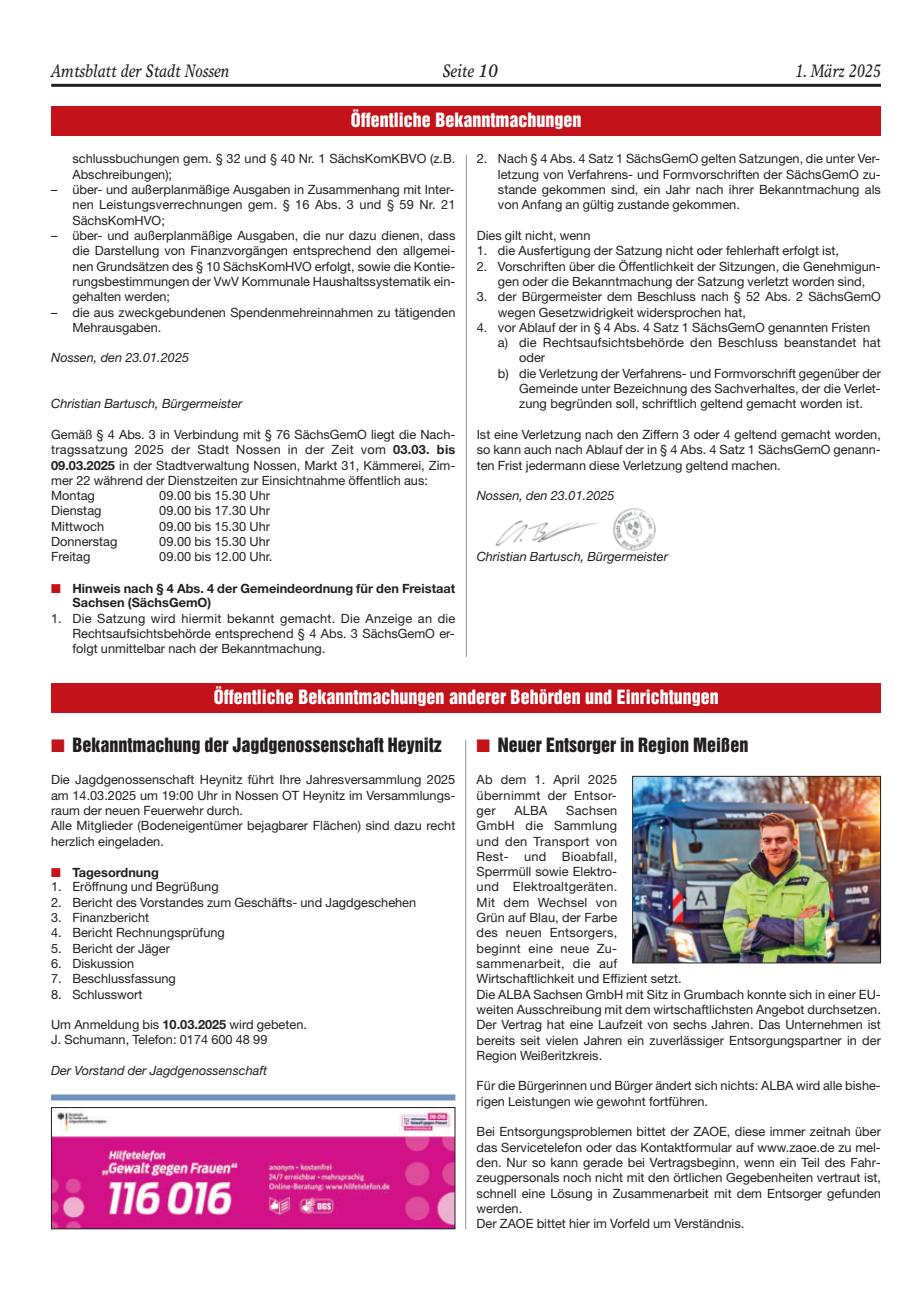
<style>
.page{position:relative;width:915px;height:1293px;background:#fff}
.page>*{position:absolute;margin:0;border:0;box-sizing:border-box;transform-origin:0 0}
.t1{font:18px "Helvetica Inserat";color:#fff}
.t2{font:18px "Helvetica Inserat";color:#231f20}
.t3{font:italic 18px "Times Europa";color:#231f20;scale:.8 1}
.t4{font:12.75px/15.3px "Helvetica Neue";color:#231f20}
.t5{font:italic 12.75px "Helvetica Neue";color:#231f20}
.t6{font:700 12.75px/14.7px "Helvetica Neue";color:#231f20}
.s1{font-weight:700}
.s2{color:#c4121a}
</style>
<div class="page">
<hr style="left:51px;top:84px;width:829px;height:3px;background:#231f20">
<div style="left:51px;top:106px;width:829px;height:30px;background:#c4121a"></div>
<img style="left:495px;top:508px;width:161px;height:43px">
<hr style="left:466px;top:155px;width:1px;height:502px;background:#939598">
<div style="left:51px;top:683px;width:829px;height:30px;background:#c4121a"></div>
<img style="left:53px;top:1109px;width:400px;height:118px">
<div style="left:51px;top:1107px;width:404px;height:122px;border:1px solid #231f20"></div>
<div style="left:51px;top:1094px;width:404px;height:6px;background:#6d93be"></div>
<img style="left:634px;top:778px;width:244px;height:183px">
<div style="left:632px;top:776px;width:248px;height:187px;border:1px solid #231f20"></div>
<hr style="left:465px;top:740px;width:1px;height:489px;background:#939598">
<h1 class="t3" style="left:51px;top:64px;width:224px">Amtsblatt der Stadt Nossen</h1>
<h1 class="t3" style="left:442px;top:64px;width:71px">Seite 10</h1>
<h1 class="t3" style="left:795px;top:64px;width:109px">1. März 2025</h1>
<h1 class="t1" style="left:350px;top:113px;width:232px">Öffentliche Bekanntmachungen</h1>
<p class="t4" style="left:72px;top:153px;width:384px">schlussbuchungen gem. § 32 und § 40 Nr. 1 SächsKomKBVO (z.B.<br>Abschreibungen);</p>
<p class="t4" style="left:72px;top:183px;width:384px;text-align:justify;text-indent:-21px">– über- und außerplanmäßige Ausgaben in Zusammenhang mit Inter&shy;nen Leistungsverrechnungen gem. § 16 Abs. 3 und § 59 Nr. 21<br>SächsKomHVO;</p>
<p class="t4" style="left:72px;top:229px;width:384px;text-align:justify;text-indent:-21px">– über- und außerplanmäßige Ausgaben, die nur dazu dienen, dass die Darstellung von Finanzvorgängen entsprechend den allgemei&shy;nen Grundsätzen des § 10 SächsKomHVO erfolgt, sowie die Kontie&shy;rungsbestimmungen der VwV Kommunale Haushaltssystematik ein&shy;gehalten werden;</p>
<p class="t4" style="left:72px;top:306px;width:384px;text-indent:-21px">– die aus zweckgebundenen Spendenmehreinnahmen zu tätigenden<br>Mehrausgaben.</p>
<p class="t5" style="left:51px;top:353px;width:139px">Nossen, den 23.01.2025</p>
<p class="t5" style="left:51px;top:399px;width:193px">Christian Bartusch, Bürgermeister</p>
<p class="t4" style="left:51px;top:428px;width:405px">Gemäß § 4 Abs. 3 in Verbindung mit § 76 SächsGemO liegt die Nach&shy;tragssatzung 2025 der Stadt Nossen in der Zeit vom <span class="s1">03.03. bis 09.03.2025</span> in der Stadtverwaltung Nossen, Markt 31, Kämmerei, Zim&shy;mer 22 während der Dienstzeiten zur Einsichtnahme öffentlich aus:<br>Montag</p>
<p class="t4" style="left:498px;top:153px;width:384px;text-align:justify;text-indent:-21px">2. Nach § 4 Abs. 4 Satz 1 SächsGemO gelten Satzungen, die unter Ver&shy;letzung von Verfahrens- und Formvorschriften der SächsGemO zu&shy;stande gekommen sind, ein Jahr nach ihrer Bekanntmachung als von Anfang an gültig zustande gekommen.</p>
<p class="t4" style="left:476px;top:229px;width:115px">Dies gilt nicht, wenn</p>
<p class="t4" style="left:476px;top:244px;width:363px">1. die Ausfertigung der Satzung nicht oder fehlerhaft erfolgt ist,</p>
<p class="t4" style="left:476px;top:260px;width:405px;text-align:center">2. Vorschriften über die Öffentlichkeit der Sitzungen, die Genehmigun&shy;gen oder die Bekanntmachung der Satzung verletzt worden sind,</p>
<p class="t4" style="left:498px;top:290px;width:384px;text-indent:-21px">3. der Bürgermeister dem Beschluss nach § 52 Abs. 2 SächsGemO wegen Gesetzwidrigkeit widersprochen hat,</p>
<p class="t4" style="left:476px;top:321px;width:395px">4. vor Ablauf der in § 4 Abs. 4 Satz 1 SächsGemO genannten Fristen</p>
<p class="t4" style="left:498px;top:336px;width:384px">a) die Rechtsaufsichtsbehörde den Beschluss beanstandet hat</p>
<p class="t4" style="left:519px;top:351px;width:27px">oder</p>
<p class="t4" style="left:498px;top:367px;width:384px">b) die Verletzung der Verfahrens- und Formvorschrift gegenüber der</p>
<p class="t4" style="left:519px;top:382px;width:363px">Gemeinde unter Bezeichnung des Sachverhaltes, der die Verlet-</p>
<p class="t4" style="left:519px;top:397px;width:345px">zung begründen soll, schriftlich geltend gemacht worden ist.</p>
<p class="t4" style="left:476px;top:428px;width:405px;text-align:justify">Ist eine Verletzung nach den Ziffern 3 oder 4 geltend gemacht worden, so kann auch nach Ablauf der in § 4 Abs. 4 Satz 1 SächsGemO genann&shy;ten Frist jedermann diese Verletzung geltend machen.</p>
<p class="t5" style="left:476px;top:491px;width:139px">Nossen, den 23.01.2025</p>
<p class="t4" style="left:159px;top:489px;width:112px">09.00 bis 15.30 Uhr</p>
<p class="t4" style="left:51px;top:504px;width:52px">Dienstag</p>
<p class="t4" style="left:159px;top:504px;width:112px">09.00 bis 17.30 Uhr</p>
<p class="t4" style="left:51px;top:520px;width:54px">Mittwoch</p>
<p class="t4" style="left:159px;top:520px;width:112px">09.00 bis 15.30 Uhr</p>
<p class="t4" style="left:51px;top:535px;width:68px">Donnerstag</p>
<p class="t4" style="left:159px;top:535px;width:112px">09.00 bis 15.30 Uhr</p>
<p class="t4" style="left:51px;top:550px;width:41px">Freitag</p>
<p class="t4" style="left:159px;top:550px;width:115px">09.00 bis 12.00 Uhr.</p>
<p class="t6" style="left:72px;top:582px;width:384px;text-indent:-21px"><span class="s2">■</span> Hinweis nach § 4 Abs. 4 der Gemeindeordnung für den Freistaat<br>Sachsen (SächsGemO)</p>
<p class="t4" style="left:72px;top:612px;width:384px;text-align:justify;text-indent:-21px">1. Die Satzung wird hiermit bekannt gemacht. Die Anzeige an die Rechtsaufsichtsbehörde entsprechend § 4 Abs. 3 SächsGemO er&shy;folgt unmittelbar nach der Bekanntmachung.</p>
<p class="t5" style="left:476px;top:552px;width:193px">Christian Bartusch, Bürgermeister</p>
<h1 class="t1" style="left:214px;top:690px;width:506px">Öffentliche Bekanntmachungen anderer Behörden und Einrichtungen</h1>
<h1 class="t2" style="left:51px;top:737px;width:392px"><span class="s2">■</span> Bekanntmachung der Jagdgenossenschaft Heynitz</h1>
<p class="t4" style="left:51px;top:773px;width:405px">Die Jagdgenossenschaft Heynitz führt Ihre Jahresversammlung 2025 am 14.03.2025 um 19:00 Uhr in Nossen OT Heynitz im Versammlungs&shy;raum der neuen Feuerwehr durch.<br>Alle Mitglieder (Bodeneigentümer bejagbarer Flächen) sind dazu recht herzlich eingeladen.</p>
<p class="t6" style="left:51px;top:866px;width:109px"><span class="s2">■</span> Tagesordnung</p>
<p class="t4" style="left:51px;top:880px;width:169px">1. Eröffnung und Begrüßung</p>
<p class="t4" style="left:51px;top:896px;width:366px">2. Bericht des Vorstandes zum Geschäfts- und Jagdgeschehen</p>
<p class="t4" style="left:51px;top:911px;width:99px">3. Finanzbericht</p>
<p class="t4" style="left:51px;top:926px;width:175px">4. Bericht Rechnungsprüfung</p>
<p class="t4" style="left:51px;top:942px;width:120px">5. Bericht der Jäger</p>
<p class="t4" style="left:51px;top:957px;width:85px">6. Diskussion</p>
<p class="t4" style="left:51px;top:972px;width:126px">7. Beschlussfassung</p>
<p class="t4" style="left:51px;top:987px;width:93px">8. Schlusswort</p>
<p class="t4" style="left:51px;top:1018px;width:257px">Um Anmeldung bis <span class="s1">10.03.2025</span> wird gebeten.<br>J. Schumann, Telefon: 0174 600 48 99</p>
<p class="t5" style="left:51px;top:1066px;width:217px">Der Vorstand der Jagdgenossenschaft</p>
<h1 class="t2" style="left:476px;top:737px;width:273px"><span class="s2">■</span> Neuer Entsorger in Region Meißen</h1>
<p class="t4" style="left:476px;top:773px;width:142px;text-align:justify">Ab dem 1. April 2025 übernimmt der Entsor&shy;ger</p>
<p class="t4" style="left:476px;top:804px;width:405px;text-indent:90px">Sachsen<br>GmbH die Sammlung<br>und den Transport von<br>Rest- und Bioabfall,<br>Sperrmüll sowie Elektro-<br>und Elektroaltgeräten.<br>Mit dem Wechsel von<br>Grün auf Blau, der Farbe<br>des neuen Entsorgers,<br>beginnt eine neue Zu-<br>sammenarbeit, die auf<br>Wirtschaftlichkeit und Effizient setzt.<br>Die ALBA Sachsen GmbH mit Sitz in Grumbach konnte sich in einer EU&shy;weiten Ausschreibung mit dem wirtschaftlichsten Angebot durchsetzen.<br>Der Vertrag hat eine Laufzeit von sechs Jahren. Das Unternehmen ist bereits seit vielen Jahren ein zuverlässiger Entsorgungspartner in der Region Weißeritzkreis.</p>
<p class="t4" style="left:476px;top:1079px;width:405px">Für die Bürgerinnen und Bürger ändert sich nichts: ALBA wird alle bishe&shy;rigen Leistungen wie gewohnt fortführen.</p>
<p class="t4" style="left:476px;top:1125px;width:405px">Bei Entsorgungsproblemen bittet der ZAOE, diese immer zeitnah über das Servicetelefon oder das Kontaktformular auf www.zaoe.de zu mel&shy;den. Nur so kann gerade bei Vertragsbeginn, wenn ein Teil des Fahr&shy;zeugpersonals noch nicht mit den örtlichen Gegebenheiten vertraut ist, schnell eine Lösung in Zusammenarbeit mit dem Entsorger gefunden werden.<br>Der ZAOE bittet hier im Vorfeld um Verständnis.</p>
<p class="t4" style="left:514px;top:804px;width:35px">ALBA</p>
</div>
